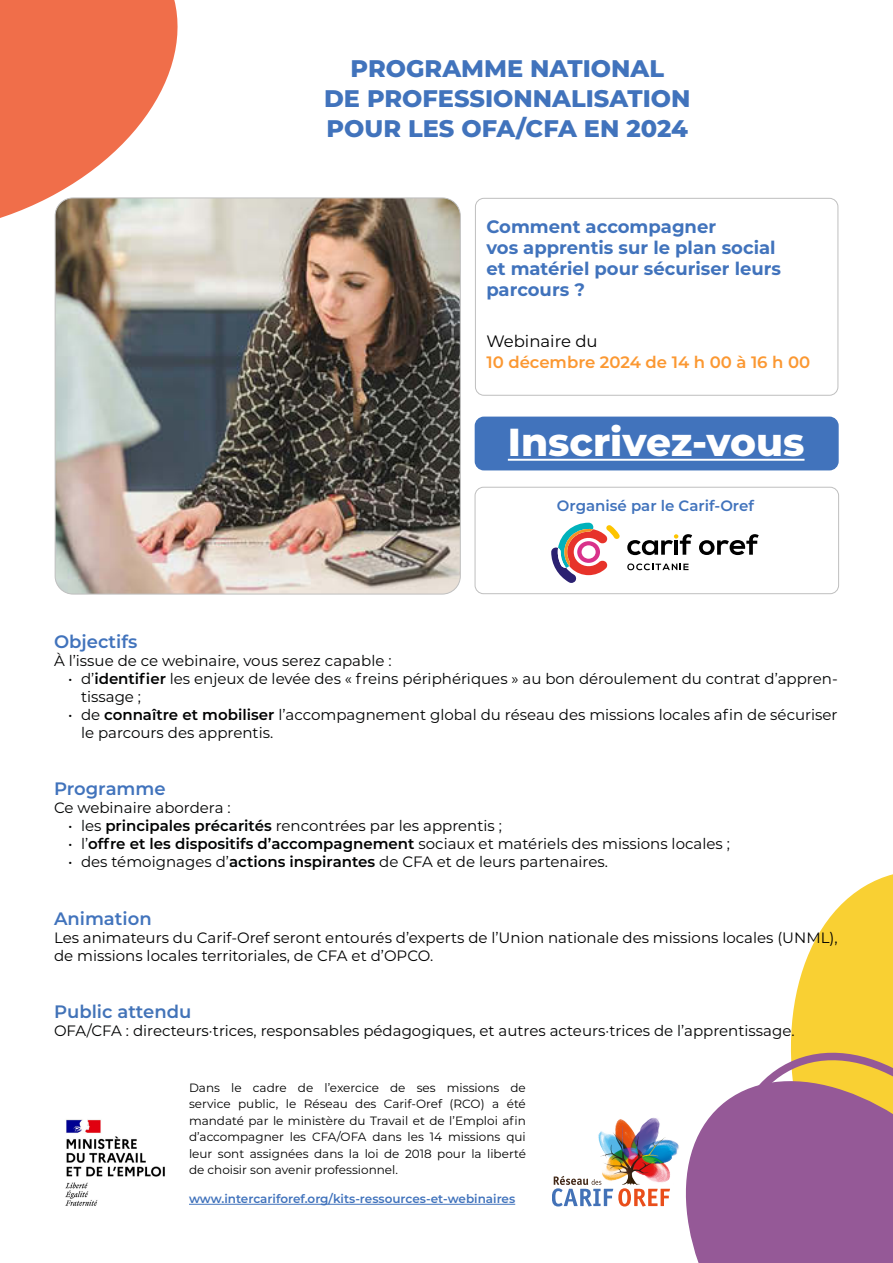
<style>
.page{position:relative;width:893px;height:1263px;background:#fff}
.page>*{position:absolute;margin:0;border:0;box-sizing:border-box;transform-origin:0 0}
.t1{font:800 39px "Montserrat";color:#fff}
.t2{font:800 24px/30px "Montserrat";color:#4173bc;text-align:center}
.t3{font:700 18px/21px "Montserrat";color:#4173bc}
.t4{font:600 18px "Montserrat";color:#4173bc}
.t5{font:600 18px "Montserrat";color:#4273b8}
.t6{font:600 16.5px "Montserrat";color:#fb9832}
.t7{font:16.5px "Montserrat";color:#000}
.t8{font:15px/18px "Montserrat";color:#010202}
.t9{font:15px/18px "Montserrat";color:#000}
.t10{font:600 15px "Montserrat";color:#4173bc}
.t11{font:12px/16.5px "Montserrat";color:#000;text-align:justify}
.t12{font:600 12px "Montserrat";color:#4173bc}
.s1{font-weight:600}
</style>
<div class="page">
<svg style="left:0;top:0;width:208px;height:255px;fill:#f06e4a"></svg>
<svg style="left:791px;top:874px;width:102px;height:161px;fill:#f9d033"></svg>
<svg style="left:663px;top:1122px;width:43px;height:141px"></svg>
<svg style="left:706px;top:1035px;width:187px;height:228px;background:#ac7996"></svg>
<img style="left:598px;top:1117px;width:88px;height:73px">
<svg style="left:553px;top:1176px;width:117px;height:30px"></svg>
<img style="left:65px;top:1119px;width:100px;height:87px">
<div style="left:475px;top:417px;width:363px;height:53px;background:#4173bc;border-radius:9px"></div>
<hr style="left:508px;top:459px;width:296px;height:2px;background:#fff">
<div style="left:475px;top:417px;width:364px;height:53px;border:2px solid #4173bc;border-radius:9px"></div>
<div style="left:475px;top:487px;width:364px;height:107px;border:1px solid #bfbfbf;border-radius:9px"></div>
<svg style="left:699px;top:534px;width:60px;height:21px"></svg>
<svg style="left:627px;top:534px;width:65px;height:21px"></svg>
<svg style="left:627px;top:563px;width:61px;height:7px"></svg>
<svg style="left:551px;top:523px;width:69px;height:60px"></svg>
<hr style="left:189px;top:1204px;width:326px;height:1px;background:#4173bc">
<img style="left:55px;top:198px;width:405px;height:396px">
<div style="left:475px;top:198px;width:363px;height:198px;border:1px solid #bfbfbf;border-radius:9px"></div>
<h2 class="t2" style="left:324px;top:52px;width:368px">PROGRAMME NATIONAL<br>DE PROFESSIONNALISATION<br>POUR LES OFA/CFA EN 2024</h2>
<p class="t3" style="left:486px;top:216px;width:296px">Comment accompagner<br>vos apprentis sur le plan social et matériel pour sécuriser leurs parcours ?</p>
<p class="t7" style="left:486px;top:330px;width:113px">Webinaire du</p>
<p class="t6" style="left:486px;top:351px;width:325px">10 décembre 2024 de 14 h 00 à 16 h 00</p>
<h1 class="t1" style="left:508px;top:413px;width:298px">Inscrivez-vous</h1>
<p class="t10" style="left:557px;top:495px;width:199px">Organisé par le Carif-Oref</p>
<p class="t4" style="left:54px;top:628px;width:85px">Objectifs</p>
<p class="t8" style="left:54px;top:651px;width:339px">À l’issue de ce webinaire, vous serez capable :</p>
<p class="t8" style="left:81px;top:669px;width:758px;text-indent:-13px">• d’<span class="s1">identifier</span> les enjeux de levée des « freins périphériques » au bon déroulement du contrat d’appren&shy;tissage ;</p>
<p class="t8" style="left:81px;top:705px;width:758px;text-indent:-13px">• de <span class="s1">connaître et mobiliser</span> l’accompagnement global du réseau des missions locales afin de sécuriser le parcours des apprentis.</p>
<p class="t4" style="left:54px;top:776px;width:113px">Programme</p>
<p class="t8" style="left:54px;top:798px;width:178px">Ce webinaire abordera :</p>
<p class="t8" style="left:68px;top:816px;width:435px">• les <span class="s1">principales précarités</span> rencontrées par les apprentis ;</p>
<p class="t8" style="left:68px;top:834px;width:663px">• l’<span class="s1">offre et les dispositifs d’accompagnement</span> sociaux et matériels des missions locales ;</p>
<p class="t8" style="left:68px;top:852px;width:541px">• des témoignages d’<span class="s1">actions inspirantes</span> de CFA et de leurs partenaires.</p>
<p class="t4" style="left:54px;top:905px;width:99px">Animation</p>
<p class="t9" style="left:54px;top:928px;width:785px">Les animateurs du Carif-Oref seront entourés d’experts de l’Union nationale des missions locales (UNML), de missions locales territoriales, de CFA et d’OPCO.</p>
<p class="t5" style="left:54px;top:999px;width:139px">Public attendu</p>
<p class="t8" style="left:54px;top:1021px;width:742px">OFA/CFA : directeurs·trices, responsables pédagogiques, et autres acteurs·trices de l’apprentissage.</p>
<p class="t11" style="left:189px;top:1079px;width:338px">Dans le cadre de l’exercice de ses missions de service public, le Réseau des Carif-Oref (RCO) a été mandaté par le ministère du Travail et de l’Emploi afin d’accompagner les CFA/OFA dans les 14 missions qui leur sont assignées dans la loi de 2018 pour la liberté de choisir son avenir professionnel.</p>
<p class="t12" style="left:189px;top:1190px;width:328px">www.intercariforef.org/kits-ressources-et-webinaires</p>
</div>
